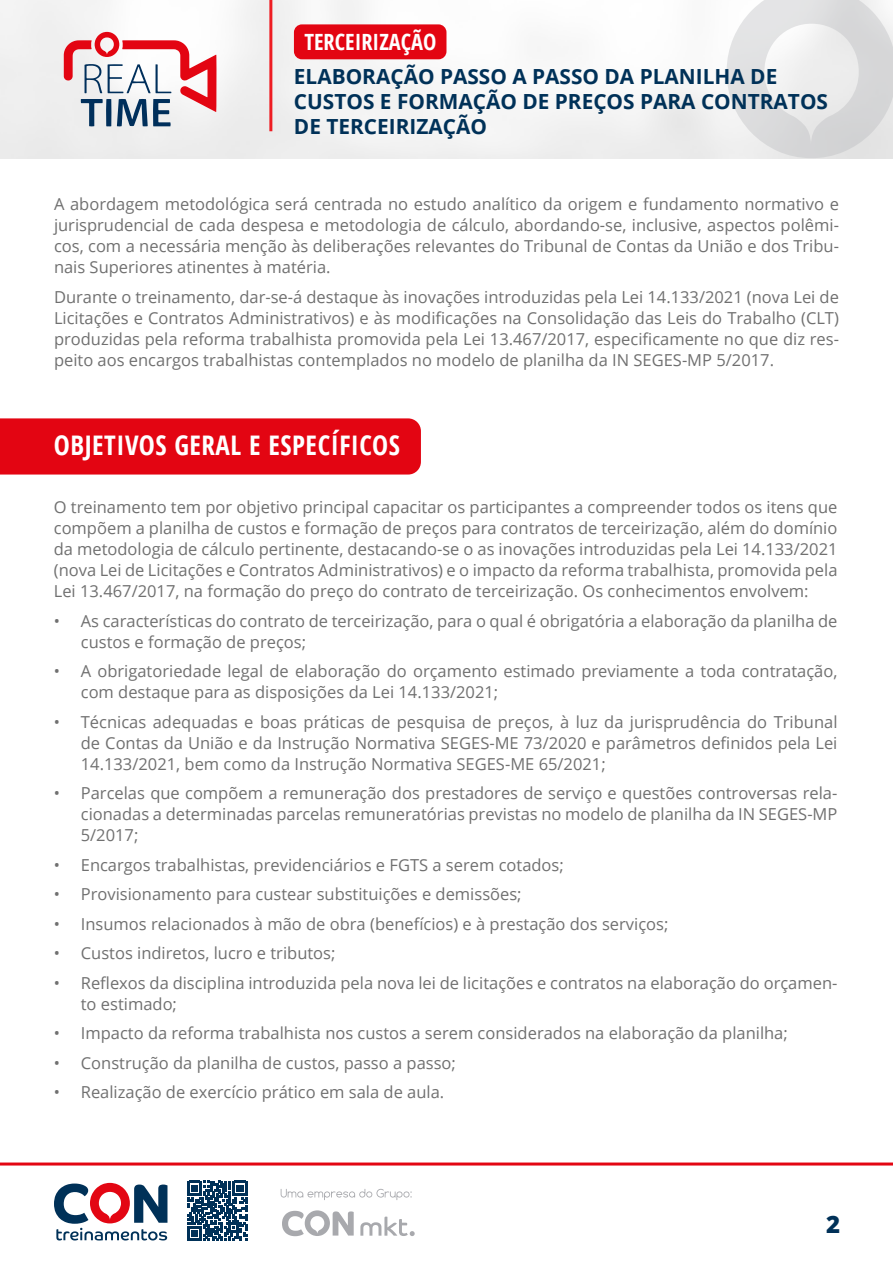
<style>
.page{position:relative;width:893px;height:1263px;background:#fff}
.page>*{position:absolute;margin:0;border:0;box-sizing:border-box;transform-origin:0 0}
.t1{font:700 condensed 27px "Open Sans";letter-spacing:.02em;color:#fff}
.t2{font:800 24px "Open Sans";color:#003158}
.t3{font:700 condensed 22.35px "Open Sans";color:#fff}
.t4{font:700 20.85px/25px "Open Sans";color:#003158}
.t5{font:16.5px/21px "Open Sans";color:#707070;text-align:justify}
</style>
<div class="page">
<img style="left:0;top:0;width:893px;height:158px">
<svg style="left:0;top:1162px;width:893px;height:79px"></svg>
<svg style="left:281px;top:1189px;width:131px;height:11px"></svg>
<svg style="left:360px;top:1216px;width:55px;height:20px"></svg>
<svg style="left:282px;top:1210px;width:72px;height:26px"></svg>
<svg style="left:54px;top:1183px;width:113px;height:57px"></svg>
<svg style="left:187px;top:1181px;width:60px;height:60px"></svg>
<hr style="left:269px;top:0;width:3px;height:131px;background:#ee1d23">
<div style="left:294px;top:24px;width:152px;height:35px;background:#e30512;border-radius:8px"></div>
<svg style="left:64px;top:32px;width:153px;height:95px"></svg>
<div style="left:0;top:418px;width:421px;height:56px;background:#e30512"></div>
<h3 class="t3" style="left:304px;top:26px;width:134px">TERCEIRIZAÇÃO</h3>
<p class="t4" style="left:294px;top:64px;width:536px">ELABORAÇÃO PASSO A PASSO DA PLANILHA DE<br>CUSTOS E FORMAÇÃO DE PREÇOS PARA CONTRATOS<br>DE TERCEIRIZAÇÃO</p>
<p class="t5" style="left:54px;top:193px;width:786px">A abordagem metodológica será centrada no estudo analítico da origem e fundamento normativo e jurisprudencial de cada despesa e metodologia de cálculo, abordando-se, inclusive, aspectos polêmi&shy;cos, com a necessária menção às deliberações relevantes do Tribunal de Contas da União e dos Tribu&shy;nais Superiores atinentes à matéria.</p>
<p class="t5" style="left:54px;top:286px;width:786px">Durante o treinamento, dar-se-á destaque às inovações introduzidas pela Lei 14.133/2021 (nova Lei de Licitações e Contratos Administrativos) e às modificações na Consolidação das Leis do Trabalho (CLT) produzidas pela reforma trabalhista promovida pela Lei 13.467/2017, especificamente no que diz res&shy;peito aos encargos trabalhistas contemplados no modelo de planilha da IN SEGES-MP 5/2017.</p>
<p class="t1" style="left:54px;top:427px;width:348px">OBJETIVOS GERAL E ESPECÍFICOS</p>
<p class="t5" style="left:54px;top:496px;width:785px">O treinamento tem por objetivo principal capacitar os participantes a compreender todos os itens que compõem a planilha de custos e formação de preços para contratos de terceirização, além do domínio da metodologia de cálculo pertinente, destacando-se o as inovações introduzidas pela Lei 14.133/2021 (nova Lei de Licitações e Contratos Administrativos) e o impacto da reforma trabalhista, promovida pela Lei 13.467/2017, na formação do preço do contrato de terceirização. Os conhecimentos envolvem:</p>
<p class="t5" style="left:81px;top:610px;width:758px;text-indent:-27px">• As características do contrato de terceirização, para o qual é obrigatória a elaboração da planilha de custos e formação de preços;</p>
<p class="t5" style="left:81px;top:660px;width:758px;text-indent:-27px">• A obrigatoriedade legal de elaboração do orçamento estimado previamente a toda contratação, com destaque para as disposições da Lei 14.133/2021;</p>
<p class="t5" style="left:81px;top:711px;width:758px;text-indent:-27px">• Técnicas adequadas e boas práticas de pesquisa de preços, à luz da jurisprudência do Tribunal de Contas da União e da Instrução Normativa SEGES-ME 73/2020 e parâmetros definidos pela Lei 14.133/2021, bem como da Instrução Normativa SEGES-ME 65/2021;</p>
<p class="t5" style="left:81px;top:782px;width:758px;text-indent:-27px">• Parcelas que compõem a remuneração dos prestadores de serviço e questões controversas rela&shy;cionadas a determinadas parcelas remuneratórias previstas no modelo de planilha da IN SEGES-MP 5/2017;</p>
<p class="t5" style="left:54px;top:854px;width:512px">• Encargos trabalhistas, previdenciários e FGTS a serem cotados;</p>
<p class="t5" style="left:54px;top:883px;width:469px">• Provisionamento para custear substituições e demissões;</p>
<p class="t5" style="left:54px;top:913px;width:616px">• Insumos relacionados à mão de obra (benefícios) e à prestação dos serviços;</p>
<p class="t5" style="left:54px;top:942px;width:283px">• Custos indiretos, lucro e tributos;</p>
<p class="t5" style="left:81px;top:972px;width:758px;text-indent:-27px">• Reflexos da disciplina introduzida pela nova lei de licitações e contratos na elaboração do orçamen&shy;to estimado;</p>
<p class="t5" style="left:54px;top:1022px;width:735px">• Impacto da reforma trabalhista nos custos a serem considerados na elaboração da planilha;</p>
<p class="t5" style="left:54px;top:1052px;width:404px">• Construção da planilha de custos, passo a passo;</p>
<p class="t5" style="left:54px;top:1081px;width:392px">• Realização de exercício prático em sala de aula.</p>
<h2 class="t2" style="left:826px;top:1206px;width:16px">2</h2>
</div>
